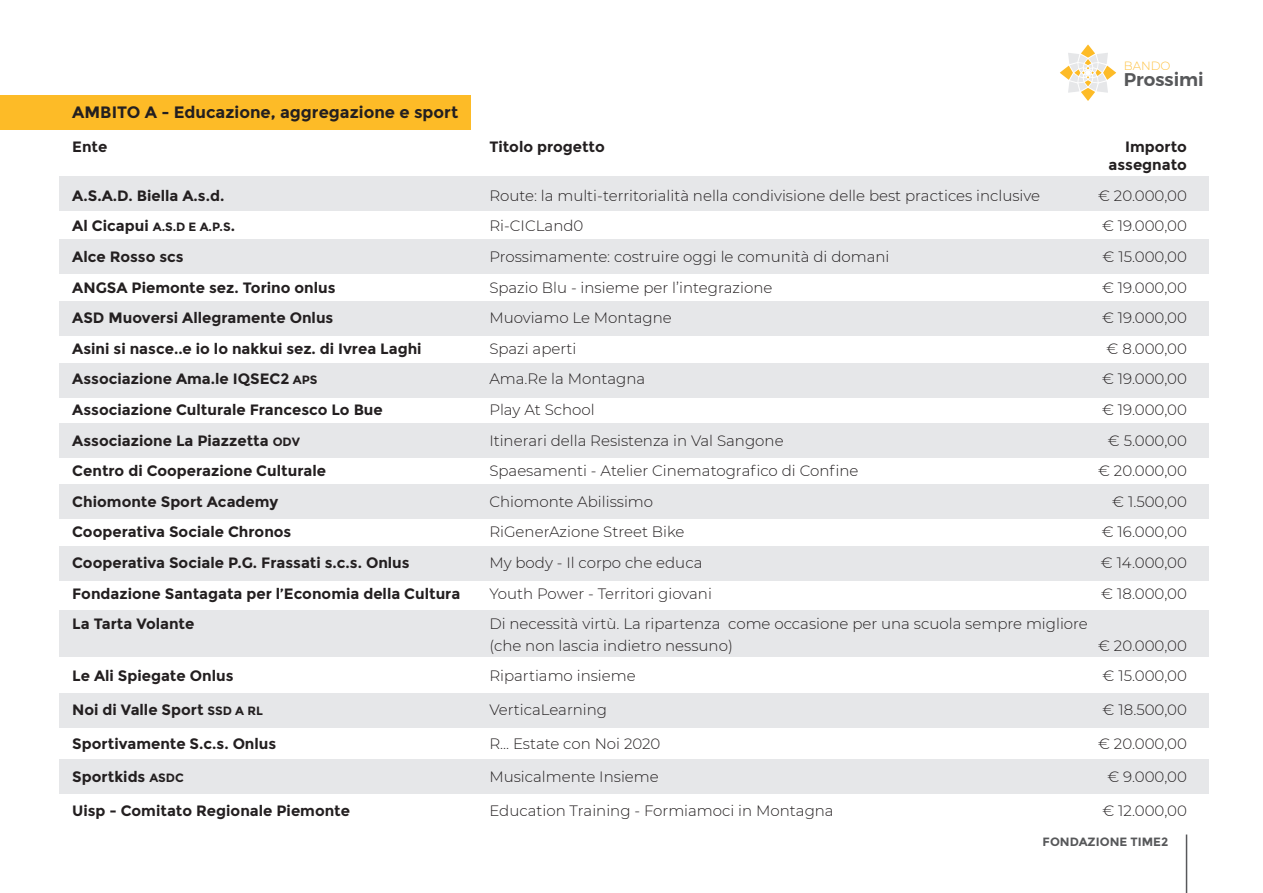
<style>
.page{position:relative;width:1263px;height:893px;background:#fff}
.page>*{position:absolute;margin:0;border:0;box-sizing:border-box;transform-origin:0 0}
.t1{font:600 18.3px "Montserrat";color:#57585a}
.t2{font:700 16.5px "Montserrat";color:#231f20}
.t3{font:300 15px/21.6px "Montserrat";color:#231f20}
.t4{font:700 15px/18.6px "Montserrat";color:#231f20;text-align:right}
.t5{font:700 12px "Montserrat";color:#231f20}
.t6{font:700 12px "Montserrat";color:#57585a}
.t7{font:300 11.85px "Montserrat";color:#fec141}
.s1{font-size:15px}
.s2{font-size:12px}
</style>
<div class="page">
<div style="left:0;top:96px;width:471px;height:34px;background:#fdbb27"></div>
<div style="left:60px;top:177px;width:1149px;height:34px;background:#e6e7e9"></div>
<div style="left:60px;top:239px;width:1149px;height:34px;background:#e6e7e9"></div>
<div style="left:60px;top:301px;width:1149px;height:34px;background:#e6e7e9"></div>
<div style="left:60px;top:364px;width:1149px;height:34px;background:#e6e7e9"></div>
<div style="left:60px;top:423px;width:1149px;height:34px;background:#e6e7e9"></div>
<div style="left:60px;top:485px;width:1149px;height:34px;background:#e6e7e9"></div>
<div style="left:60px;top:547px;width:1149px;height:34px;background:#e6e7e9"></div>
<div style="left:60px;top:610px;width:1149px;height:47px;background:#e6e7e9"></div>
<div style="left:60px;top:693px;width:1149px;height:34px;background:#e6e7e9"></div>
<div style="left:60px;top:759px;width:1149px;height:34px;background:#e6e7e9"></div>
<svg style="left:1060px;top:45px;width:56px;height:56px"></svg>
<hr style="left:1186px;top:834px;width:1px;height:59px;background:#57585a">
<p class="t7" style="left:1124px;top:57px;width:48px">BANDO</p>
<p class="t1" style="left:1124px;top:65px;width:82px">Prossimi</p>
<p class="t2" style="left:72px;top:102px;width:388px">AMBITO A - Educazione, aggregazione e sport</p>
<p class="t4" style="left:72px;top:137px;width:37px">Ente</p>
<p class="t4" style="left:489px;top:137px;width:117px">Titolo progetto</p>
<p class="t4" style="left:1108px;top:137px;width:80px">Importo assegnato</p>
<p class="t4" style="left:72px;top:186px;width:154px">A.S.A.D. Biella A.s.d.</p>
<p class="t3" style="left:489px;top:184px;width:552px">Route: la multi-territorialità nella condivisione delle best practices inclusive</p>
<p class="t3" style="left:1098px;top:184px;width:90px">€ 20.000,00</p>
<p class="t5" style="left:72px;top:220px;width:164px"><span class="s1">Al Cicapui</span> A.S.D E A.P.S<span class="s1">.</span></p>
<p class="t3" style="left:489px;top:215px;width:96px">Ri-CICLand0</p>
<p class="t3" style="left:1102px;top:215px;width:86px">€ 19.000,00</p>
<p class="t4" style="left:72px;top:247px;width:113px">Alce Rosso scs</p>
<p class="t3" style="left:489px;top:245px;width:402px">Prossimamente: costruire oggi le comunità di domani</p>
<p class="t3" style="left:1102px;top:245px;width:86px">€ 15.000,00</p>
<p class="t4" style="left:72px;top:278px;width:265px">ANGSA Piemonte sez. Torino onlus</p>
<p class="t3" style="left:489px;top:276px;width:285px">Spazio Blu - insieme per l’integrazione</p>
<p class="t3" style="left:1102px;top:276px;width:86px">€ 19.000,00</p>
<p class="t4" style="left:72px;top:309px;width:263px">ASD Muoversi Allegramente Onlus</p>
<p class="t3" style="left:489px;top:307px;width:184px">Muoviamo Le Montagne</p>
<p class="t3" style="left:1102px;top:307px;width:86px">€ 19.000,00</p>
<p class="t4" style="left:72px;top:339px;width:351px">Asini si nasce..e io lo nakkui sez. di Ivrea Laghi</p>
<p class="t3" style="left:489px;top:337px;width:89px">Spazi aperti</p>
<p class="t3" style="left:1106px;top:337px;width:82px">€ 8.000,00</p>
<p class="t4" style="left:72px;top:370px;width:247px">Associazione Ama.le IQSEC2 <span class="s2">APS</span></p>
<p class="t3" style="left:489px;top:368px;width:157px">Ama.Re la Montagna</p>
<p class="t3" style="left:1102px;top:368px;width:86px">€ 19.000,00</p>
<p class="t4" style="left:72px;top:400px;width:312px">Associazione Culturale Francesco Lo Bue</p>
<p class="t3" style="left:489px;top:398px;width:107px">Play At School</p>
<p class="t3" style="left:1102px;top:398px;width:86px">€ 19.000,00</p>
<p class="t4" style="left:72px;top:431px;width:229px">Associazione La Piazzetta <span class="s2">ODV</span></p>
<p class="t3" style="left:489px;top:429px;width:296px">Itinerari della Resistenza in Val Sangone</p>
<p class="t3" style="left:1108px;top:429px;width:81px">€ 5.000,00</p>
<p class="t4" style="left:72px;top:462px;width:255px">Centro di Cooperazione Culturale</p>
<p class="t3" style="left:489px;top:460px;width:371px">Spaesamenti - Atelier Cinematografico di Confine</p>
<p class="t3" style="left:1098px;top:460px;width:90px">€ 20.000,00</p>
<p class="t4" style="left:72px;top:492px;width:208px">Chiomonte Sport Academy</p>
<p class="t3" style="left:489px;top:490px;width:165px">Chiomonte Abilissimo</p>
<p class="t3" style="left:1112px;top:490px;width:76px">€ 1.500,00</p>
<p class="t4" style="left:72px;top:523px;width:221px">Cooperativa Sociale Chronos</p>
<p class="t3" style="left:489px;top:521px;width:197px">RiGenerAzione Street Bike</p>
<p class="t3" style="left:1102px;top:521px;width:87px">€ 16.000,00</p>
<p class="t4" style="left:72px;top:553px;width:339px">Cooperativa Sociale P.G. Frassati s.c.s. Onlus</p>
<p class="t3" style="left:489px;top:551px;width:215px">My body - Il corpo che educa</p>
<p class="t3" style="left:1101px;top:551px;width:88px">€ 14.000,00</p>
<p class="t4" style="left:72px;top:584px;width:389px">Fondazione Santagata per l’Economia della Cultura</p>
<p class="t3" style="left:489px;top:582px;width:224px">Youth Power - Territori giovani</p>
<p class="t3" style="left:1101px;top:582px;width:87px">€ 18.000,00</p>
<p class="t4" style="left:72px;top:615px;width:124px">La Tarta Volante</p>
<p class="t3" style="left:489px;top:613px;width:600px">Di necessità virtù. La ripartenza come occasione per una scuola sempre migliore (che non lascia indietro nessuno)</p>
<p class="t3" style="left:1098px;top:634px;width:90px">€ 20.000,00</p>
<p class="t4" style="left:72px;top:667px;width:163px">Le Ali Spiegate Onlus</p>
<p class="t3" style="left:489px;top:665px;width:148px">Ripartiamo insieme</p>
<p class="t3" style="left:1102px;top:665px;width:86px">€ 15.000,00</p>
<p class="t4" style="left:72px;top:700px;width:192px">Noi di Valle Sport <span class="s2">SSD A RL</span></p>
<p class="t3" style="left:489px;top:698px;width:119px">VerticaLearning</p>
<p class="t3" style="left:1103px;top:698px;width:86px">€ 18.500,00</p>
<p class="t4" style="left:72px;top:734px;width:206px">Sportivamente S.c.s. Onlus</p>
<p class="t3" style="left:489px;top:732px;width:173px">R... Estate con Noi 2020</p>
<p class="t3" style="left:1098px;top:732px;width:90px">€ 20.000,00</p>
<p class="t4" style="left:72px;top:768px;width:113px">Sportkids <span class="s2">ASDC</span></p>
<p class="t3" style="left:489px;top:766px;width:171px">Musicalmente Insieme</p>
<p class="t3" style="left:1107px;top:766px;width:81px">€ 9.000,00</p>
<p class="t4" style="left:72px;top:801px;width:279px">Uisp - Comitato Regionale Piemonte</p>
<p class="t3" style="left:489px;top:799px;width:346px">Education Training - Formiamoci in Montagna</p>
<p class="t3" style="left:1102px;top:799px;width:86px">€ 12.000,00</p>
<p class="t6" style="left:1043px;top:835px;width:127px">FONDAZIONE TIME2</p>
</div>
